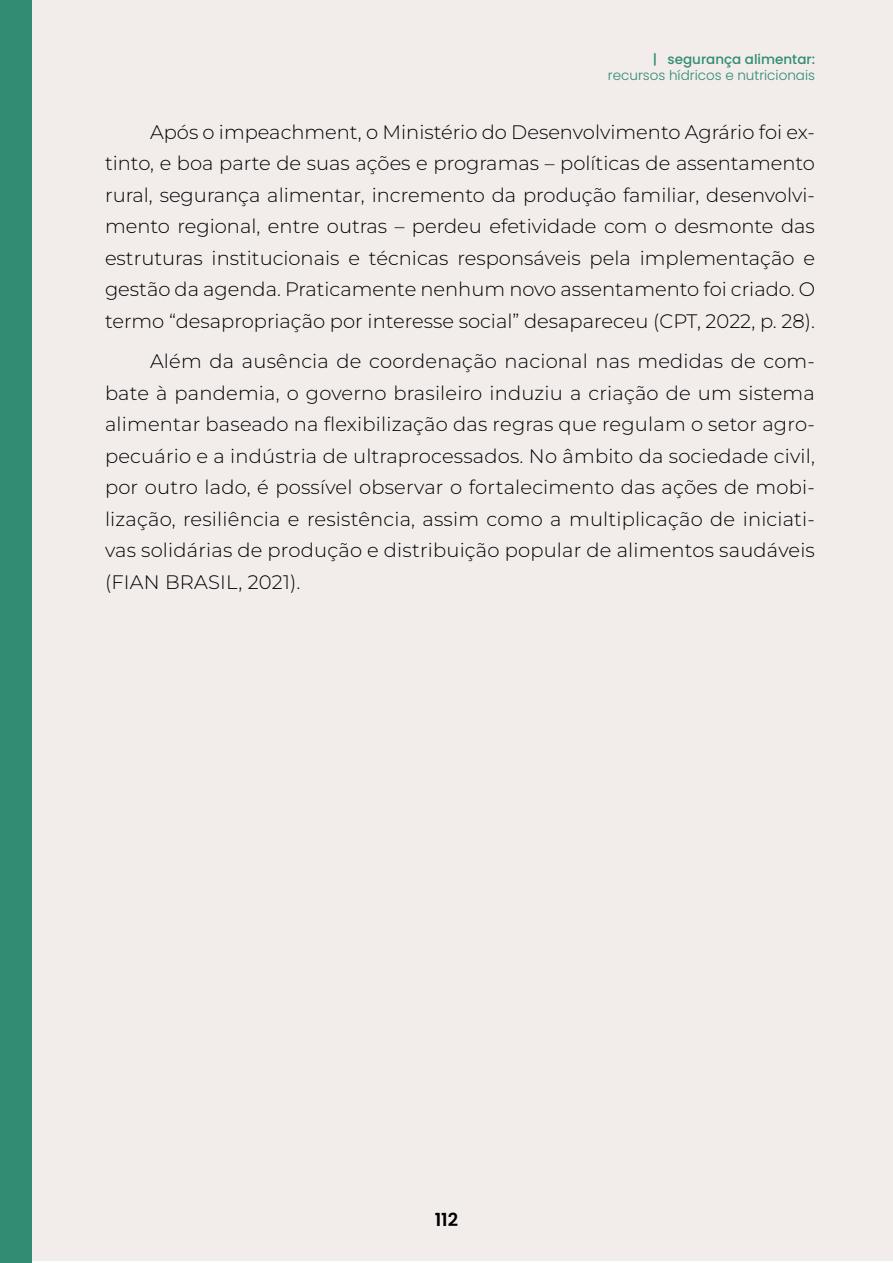
<style>
.page{position:relative;width:893px;height:1263px;background:#fff}
.page>*{position:absolute;margin:0;border:0;box-sizing:border-box;transform-origin:0 0}
.PlainText{font:100 19.5px/31.5px "Montserrat";color:#000;text-align:justify}
.t1{font:600 18px "Poppins";color:#000}
.t2{font:300 13.5px "Poppins";color:#318c73}
.t3{font:500 13.5px "Poppins";color:#318c73}
</style>
<div class="page">
<div style="left:30px;top:0;width:863px;height:1261px;background:#f2edeb"></div>
<div style="left:0;top:0;width:31px;height:1262px;background:#318c73"></div>
<p class="t3" style="left:653px;top:51px;width:164px">| segurança alimentar:</p>
<p class="t2" style="left:608px;top:67px;width:209px">recursos hídricos e nutricionais</p>
<p class="PlainText" style="left:105px;top:116px;width:711px;text-indent:45px">Após o impeachment, o Ministério do Desenvolvimento Agrário foi ex&shy;tinto, e boa parte de suas ações e programas – políticas de assentamento rural, segurança alimentar, incremento da produção familiar, desenvolvi&shy;mento regional, entre outras – perdeu efetividade com o desmonte das estruturas institucionais e técnicas responsáveis pela implementação e gestão da agenda. Praticamente nenhum novo assentamento foi criado. O termo “desapropriação por interesse social” desapareceu (CPT, 2022, p. 28).</p>
<p class="PlainText" style="left:105px;top:345px;width:711px;text-indent:45px">Além da ausência de coordenação nacional nas medidas de com&shy;bate à pandemia, o governo brasileiro induziu a criação de um sistema alimentar baseado na flexibilização das regras que regulam o setor agro&shy;pecuário e a indústria de ultraprocessados. No âmbito da sociedade civil, por outro lado, é possível observar o fortalecimento das ações de mobi&shy;lização, resiliência e resistência, assim como a multiplicação de iniciati&shy;vas solidárias de produção e distribuição popular de alimentos saudáveis (FIAN BRASIL, 2021).</p>
<p class="t1" style="left:435px;top:1210px;width:25px">112</p>
</div>
